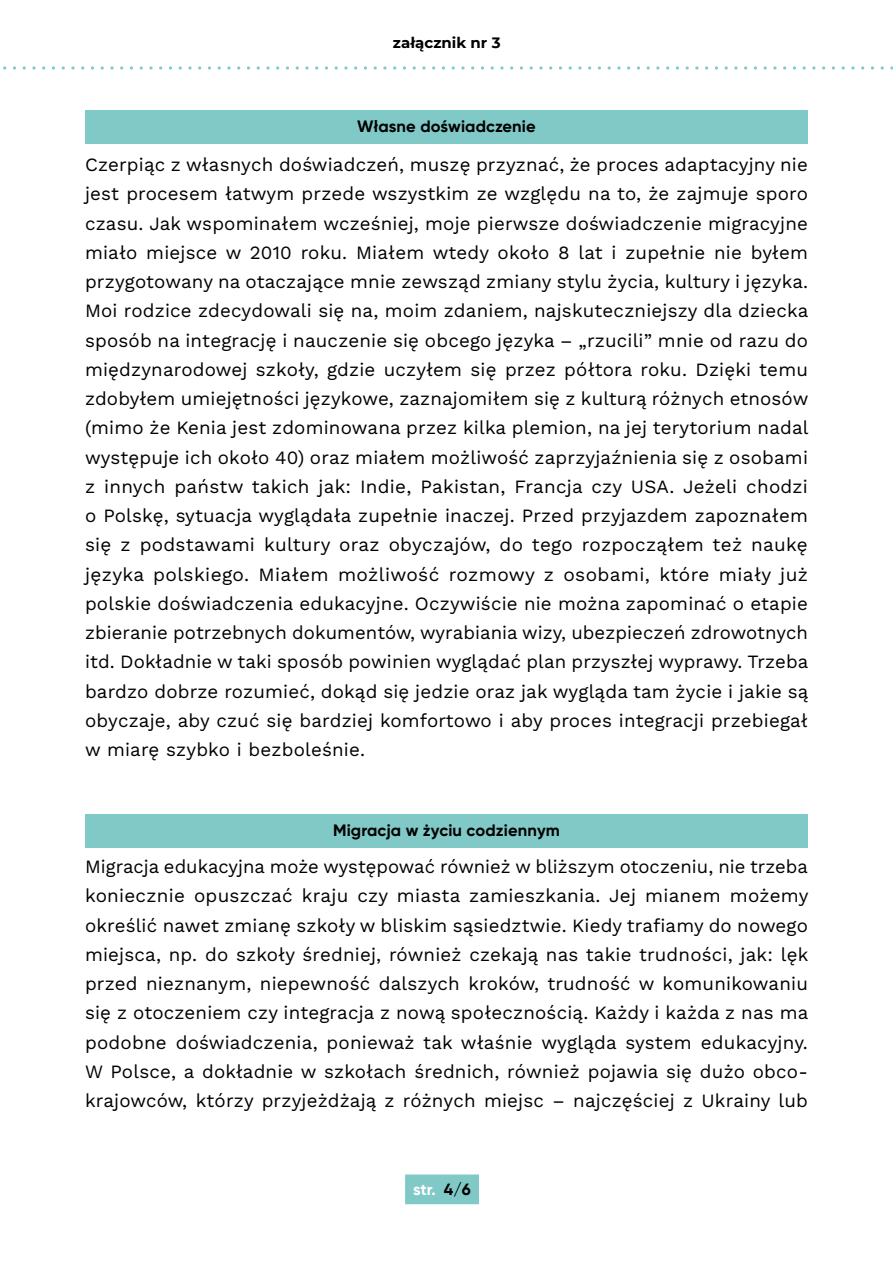
<style>
.page{position:relative;width:893px;height:1263px;background:#fff}
.page>*{position:absolute;margin:0;border:0;box-sizing:border-box;transform-origin:0 0}
.t1{font:18.75px/29.2px "Work Sans";letter-spacing:.01em;color:#000;text-align:justify}
.t2{font:700 16.5px "Gilroy";letter-spacing:.01em;color:#000}
.t3{font:700 16.35px "Gilroy";color:#fff}
.t4{font:700 15px "Montserrat";color:#000}
.s1{color:#000}
</style>
<div class="page">
<svg style="left:3px;top:66px;width:890px;height:4px"></svg>
<div style="left:85px;top:110px;width:723px;height:34px;background:#80c9c7"></div>
<div style="left:85px;top:814px;width:723px;height:33px;background:#80c9c7"></div>
<div style="left:405px;top:1174px;width:74px;height:30px;background:#80c9c7"></div>
<p class="t4" style="left:393px;top:32px;width:109px">załącznik nr 3</p>
<p class="t2" style="left:357px;top:116px;width:180px">Własne doświadczenie</p>
<p class="t1" style="left:85px;top:149px;width:725px">Czerpiąc z własnych doświadczeń, muszę przyznać, że proces adaptacyjny nie jest procesem łatwym przede wszystkim ze względu na to, że zajmuje sporo czasu. Jak wspominałem wcześniej, moje pierwsze doświadczenie migracyjne miało miejsce w 2010 roku. Miałem wtedy około 8 lat i zupełnie nie byłem przygotowany na otaczające mnie zewsząd zmiany stylu życia, kultury i języka.<br>Moi rodzice zdecydowali się na, moim zdaniem, najskuteczniejszy dla dziecka sposób na integrację i nauczenie się obcego języka – „rzucili” mnie od razu do międzynarodowej szkoły, gdzie uczyłem się przez półtora roku. Dzięki temu zdobyłem umiejętności językowe, zaznajomiłem się z kulturą różnych etnosów (mimo że Kenia jest zdominowana przez kilka plemion, na jej terytorium nadal występuje ich około 40) oraz miałem możliwość zaprzyjaźnienia się z osobami z innych państw takich jak: Indie, Pakistan, Francja czy USA. Jeżeli chodzi o Polskę, sytuacja wyglądała zupełnie inaczej. Przed przyjazdem zapoznałem się z podstawami kultury oraz obyczajów, do tego rozpocząłem też naukę języka polskiego. Miałem możliwość rozmowy z osobami, które miały już polskie doświadczenia edukacyjne. Oczywiście nie można zapominać o etapie zbieranie potrzebnych dokumentów, wyrabiania wizy, ubezpieczeń zdrowotnych itd. Dokładnie w taki sposób powinien wyglądać plan przyszłej wyprawy. Trzeba bardzo dobrze rozumieć, dokąd się jedzie oraz jak wygląda tam życie i jakie są obyczaje, aby czuć się bardziej komfortowo i aby proces integracji przebiegał w miarę szybko i bezboleśnie.</p>
<p class="t2" style="left:333px;top:819px;width:228px">Migracja w życiu codziennym</p>
<p class="t1" style="left:85px;top:851px;width:725px">Migracja edukacyjna może występować również w bliższym otoczeniu, nie trzeba koniecznie opuszczać kraju czy miasta zamieszkania. Jej mianem możemy określić nawet zmianę szkoły w bliskim sąsiedztwie. Kiedy trafiamy do nowego miejsca, np. do szkoły średniej, również czekają nas takie trudności, jak: lęk przed nieznanym, niepewność dalszych kroków, trudność w komunikowaniu się z otoczeniem czy integracja z nową społecznością. Każdy i każda z nas ma podobne doświadczenia, ponieważ tak właśnie wygląda system edukacyjny.<br>W Polsce, a dokładnie w szkołach średnich, również pojawia się dużo obco&shy;krajowców, którzy przyjeżdżają z różnych miejsc – najczęściej z Ukrainy lub</p>
<p class="t3" style="left:413px;top:1179px;width:59px">str. <span class="s1">4/6</span></p>
</div>
